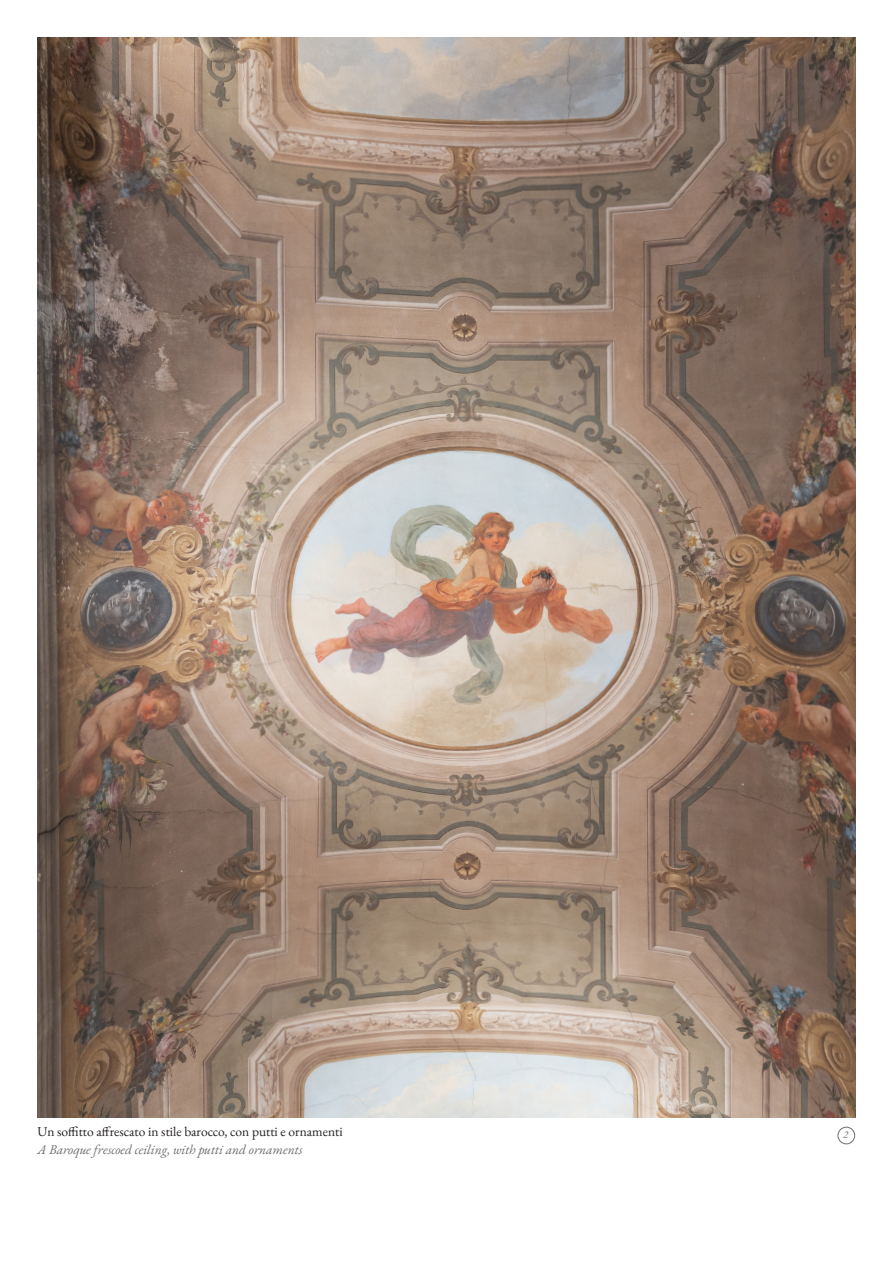
<style>
.page{position:relative;width:893px;height:1263px;background:#fff}
.page>*{position:absolute;margin:0;border:0;box-sizing:border-box;transform-origin:0 0}
.didascalia{font:13.5px "EB Garamond";color:#231f20}
.didascalia_italic{font:italic 13.5px "EB Garamond";color:#6c6d70}
.t1{font:italic 10.5px "EB Garamond";color:#6c6d70}
</style>
<div class="page">
<img style="left:37px;top:38px;width:818px;height:1079px">
<div style="left:838px;top:1127px;width:17px;height:17px;border:1px solid #6c6d70;border-radius:50%"></div>
<p class="didascalia" style="left:37px;top:1122px;width:307px">Un soffitto affrescato in stile barocco, con putti e ornamenti</p>
<p class="didascalia_italic" style="left:37px;top:1140px;width:267px">A Baroque frescoed ceiling, with putti and ornaments</p>
<p class="t1" style="left:843px;top:1127px;width:7px">2</p>
</div>
